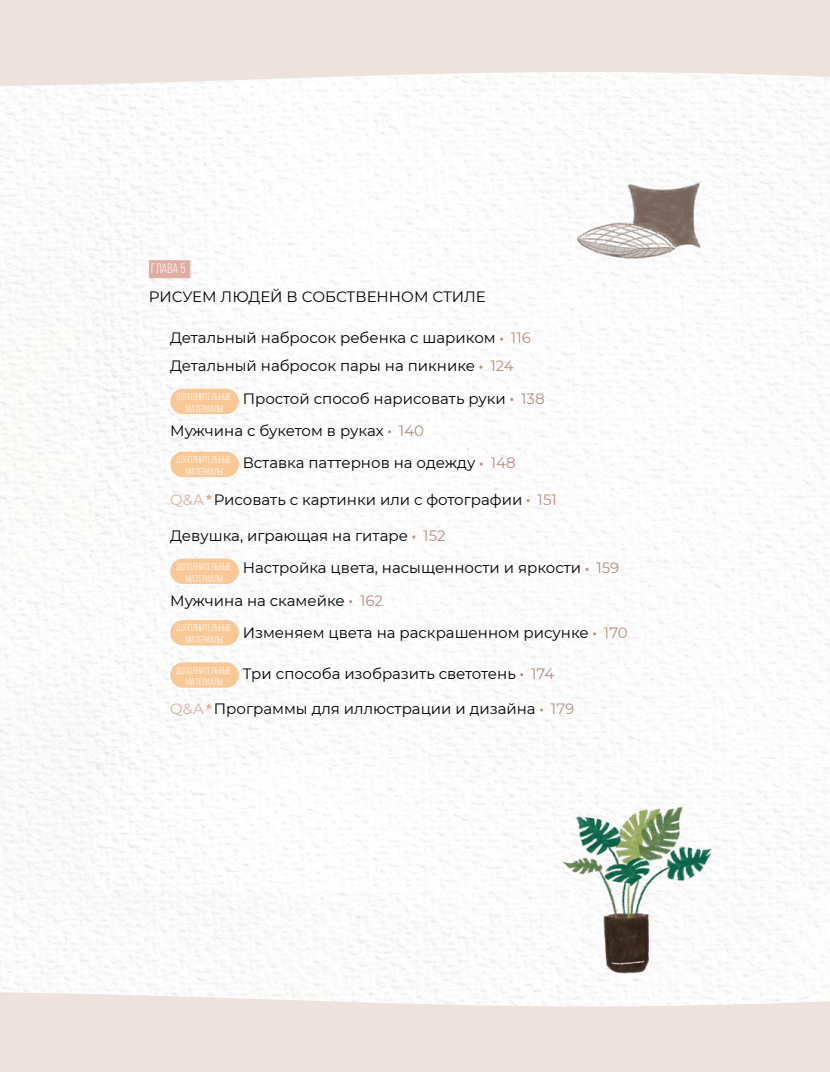
<style>
.page{position:relative;width:830px;height:1072px;background:#fff}
.page>*{position:absolute;margin:0;border:0;box-sizing:border-box;transform-origin:0 0}
.t1{font:15px/32.2px "Montserrat";color:#000}
.t2{font:13.5px "Bebas Neue";color:#fff}
.t3{font:9.75px/11.7px "Bebas Neue";color:#fff;text-align:center}
.s1{color:#c29f90}
.s2{color:#b78e7d}
.s3{color:#e0ada3}
</style>
<div class="page">
<img style="left:95px;top:91px;width:734px;height:800px">
<svg style="left:0;top:0;width:829px;height:91px;fill:#ede2dd"></svg>
<img style="left:552px;top:780px;width:167px;height:207px">
<img style="left:564px;top:178px;width:145px;height:85px">
<div style="left:149px;top:260px;width:41px;height:18px;background:#e0ada3"></div>
<div style="left:170px;top:389px;width:69px;height:25px;background:#f8c896;border-radius:13px"></div>
<div style="left:170px;top:452px;width:69px;height:25px;background:#f8c896;border-radius:13px"></div>
<svg style="left:206px;top:494px;width:6px;height:6px"></svg>
<div style="left:170px;top:558px;width:69px;height:26px;background:#f8c896;border-radius:13px"></div>
<div style="left:170px;top:620px;width:69px;height:25px;background:#f8c896;border-radius:13px"></div>
<div style="left:170px;top:662px;width:69px;height:25px;background:#f8c896;border-radius:13px"></div>
<svg style="left:206px;top:703px;width:6px;height:6px"></svg>
<svg style="left:0;top:987px;width:829px;height:84px;fill:#ede2dd"></svg>
<p class="t2" style="left:151px;top:261px;width:36px">ГЛАВА 5</p>
<p class="t1" style="left:149px;top:280px;width:338px">РИСУЕМ ЛЮДЕЙ В СОБСТВЕННОМ СТИЛЕ</p>
<p class="t1" style="left:170px;top:323px;width:362px;line-height:28px">Детальный набросок ребенка с шариком <span class="s1">·</span> <span class="s2">116<br></span>Детальный набросок пары на пикнике <span class="s1">·</span> <span class="s2">124</span></p>
<p class="t3" style="left:176px;top:391px;width:56px">Дополнительные материалы</p>
<p class="t1" style="left:170px;top:381px;width:375px;text-indent:72px">Простой способ нарисовать руки <span class="s1">·</span> <span class="s2">138<br></span>Мужчина с букетом в руках <span class="s1">·</span> <span class="s2">140</span></p>
<p class="t3" style="left:176px;top:454px;width:56px">Дополнительные материалы</p>
<p class="t1" style="left:242px;top:446px;width:274px">Вставка паттернов на одежду <span class="s1">·</span> <span class="s2">148</span></p>
<p class="t1" style="left:170px;top:482px;width:388px"><span class="s3">Q&amp;A</span> Рисовать с картинки или с фотографии <span class="s1">·</span> <span class="s2">151</span></p>
<p class="t1" style="left:170px;top:519px;width:277px">Девушка, играющая на гитаре <span class="s1">·</span> <span class="s2">152</span></p>
<p class="t3" style="left:176px;top:560px;width:56px">Дополнительные материалы</p>
<p class="t1" style="left:170px;top:551px;width:450px;text-indent:72px">Настройка цвета, насыщенности и яркости <span class="s1">·</span> <span class="s2">159<br></span>Мужчина на скамейке <span class="s1">·</span> <span class="s2">162</span></p>
<p class="t3" style="left:176px;top:622px;width:56px">Дополнительные материалы</p>
<p class="t1" style="left:242px;top:616px;width:386px">Изменяем цвета на раскрашенном рисунке <span class="s1">·</span> <span class="s2">170</span></p>
<p class="t3" style="left:176px;top:664px;width:56px">Дополнительные материалы</p>
<p class="t1" style="left:242px;top:656px;width:313px">Три способа изобразить светотень <span class="s1">·</span> <span class="s2">174</span></p>
<p class="t1" style="left:170px;top:692px;width:405px"><span class="s3">Q&amp;A</span> Программы для иллюстрации и дизайна <span class="s1">·</span> <span class="s2">179</span></p>
</div>
